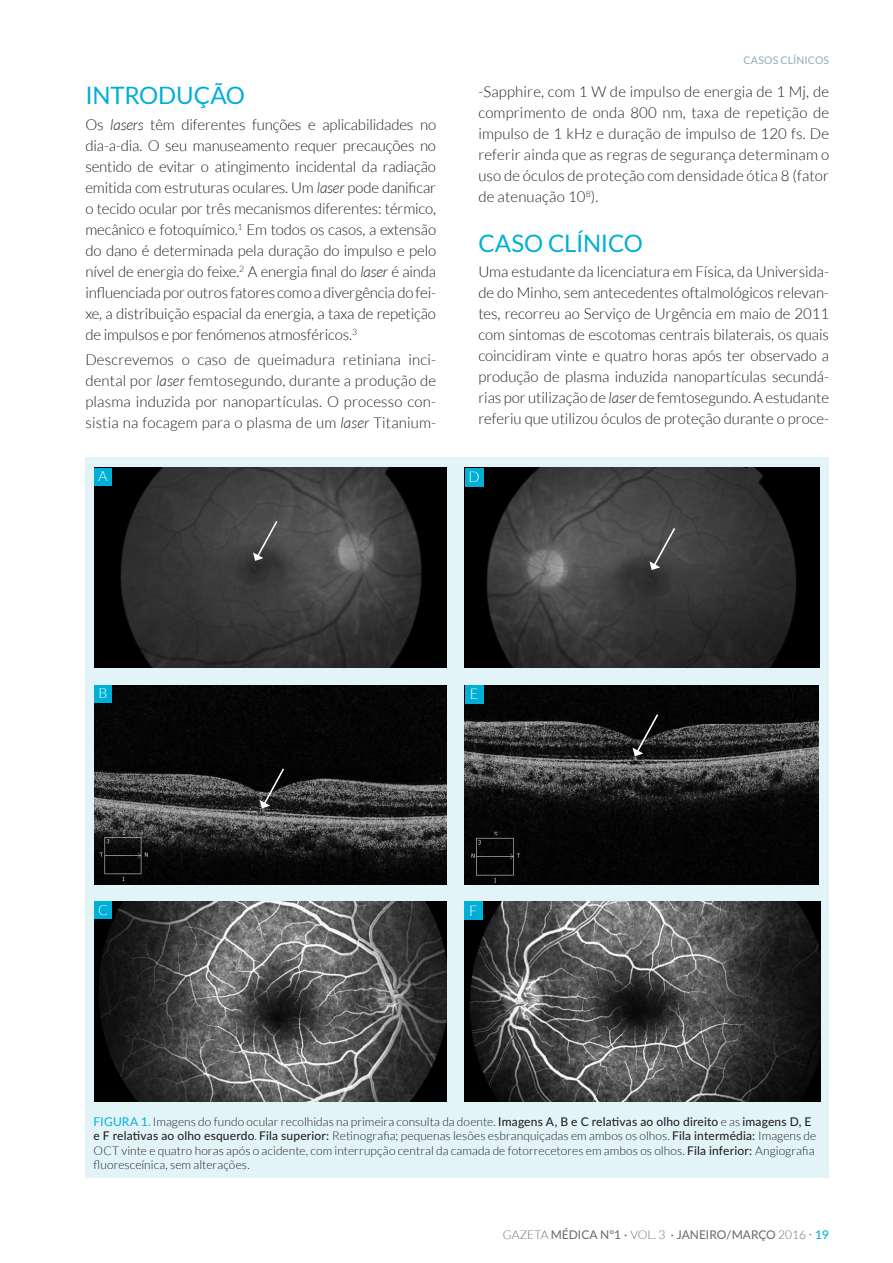
<style>
.page{position:relative;width:893px;height:1263px;background:#fff}
.page>*{position:absolute;margin:0;border:0;box-sizing:border-box;transform-origin:0 0}
.t1{font:24px "Lato";letter-spacing:-.01em;color:#00afd5}
.t2{font:300 15px/21px "Lato";letter-spacing:-.005em;color:#231f20;text-align:justify}
.t3{font:300 14.7px "Lato";color:#fff}
.t4{font:300 13.95px "Lato";color:#fff}
.t5{font:300 12px/14.4px "Lato";letter-spacing:.005em;color:#231f20}
.t6{font:500 12px "Lato";color:#6d6f71}
.t7{font:10.5px "Lato";letter-spacing:.015em;color:#8badbe}
.s1{font-style:italic}
.s2{font-weight:400;color:#00afd5}
.s3{font-weight:500}
.s4{font-weight:300}
.s5{font-weight:300;font-size:15px}
.s6{color:#00afd5}
</style>
<div class="page">
<div style="left:85px;top:457px;width:744px;height:721px;background:#e3f4f9"></div>
<img style="left:464px;top:901px;width:357px;height:200px">
<img style="left:94px;top:901px;width:352px;height:200px">
<div style="left:94px;top:901px;width:18px;height:18px;background:#00afd5"></div>
<div style="left:464px;top:901px;width:19px;height:19px;background:#00afd5"></div>
<img style="left:94px;top:468px;width:352px;height:200px">
<div style="left:94px;top:468px;width:18px;height:17px;background:#00afd5"></div>
<svg style="left:253px;top:519px;width:26px;height:42px"></svg>
<img style="left:465px;top:468px;width:354px;height:200px">
<div style="left:465px;top:468px;width:18px;height:18px;background:#00afd5"></div>
<svg style="left:649px;top:526px;width:28px;height:44px"></svg>
<img style="left:94px;top:685px;width:352px;height:200px">
<div style="left:94px;top:685px;width:18px;height:18px;background:#00afd5"></div>
<svg style="left:260px;top:767px;width:26px;height:41px"></svg>
<img style="left:465px;top:685px;width:354px;height:200px">
<div style="left:465px;top:685px;width:18px;height:19px;background:#00afd5"></div>
<svg style="left:632px;top:712px;width:28px;height:44px"></svg>
<h1 class="t1" style="left:85px;top:82px;width:161px">INTRODUÇÃO</h1>
<p class="t2" style="left:85px;top:114px;width:352px">Os <span class="s1">lasers</span> têm diferentes funções e aplicabilidades no dia-a-dia. O seu manuseamento requer precauções no sentido de evitar o atingimento incidental da radiação emitida com estruturas oculares. Um <span class="s1">laser</span> pode danificar o tecido ocular por três mecanismos diferentes: térmico, mecânico e fotoquímico.<sup>1</sup> Em todos os casos, a extensão do dano é determinada pela duração do impulso e pelo nível de energia do feixe.<sup>2</sup> A energia final do <span class="s1">laser</span> é ainda influenciada por outros fatores como a divergência do fei&shy;xe, a distribuição espacial da energia, a taxa de repetição de impulsos e por fenómenos atmosféricos.<sup>3</sup></p>
<p class="t2" style="left:85px;top:349px;width:352px">Descrevemos o caso de queimadura retiniana inci&shy;dental por <span class="s1">laser</span> femtosegundo, durante a produção de plasma induzida por nanopartículas. O processo con&shy;sistia na focagem para o plasma de um <span class="s1">laser</span> Titanium-</p>
<p class="t7" style="left:743px;top:54px;width:87px">CASOS CLÍNICOS</p>
<p class="t2" style="left:478px;top:81px;width:352px">-Sapphire, com 1 W de impulso de energia de 1 Mj, de comprimento de onda 800 nm, taxa de repetição de impulso de 1 kHz e duração de impulso de 120 fs. De referir ainda que as regras de segurança determinam o uso de óculos de proteção com densidade ótica 8 (fator de atenuação 10<sup>8</sup>).</p>
<h1 class="t1" style="left:478px;top:230px;width:166px">CASO CLÍNICO</h1>
<p class="t2" style="left:478px;top:262px;width:352px">Uma estudante da licenciatura em Física, da Universida&shy;de do Minho, sem antecedentes oftalmológicos relevan&shy;tes, recorreu ao Serviço de Urgência em maio de 2011 com sintomas de escotomas centrais bilaterais, os quais coincidiram vinte e quatro horas após ter observado a produção de plasma induzida nanopartículas secundá&shy;rias por utilização de <span class="s1">laser</span> de femtosegundo. A estudante referiu que utilizou óculos de proteção durante o proce-</p>
<p class="t4" style="left:99px;top:468px;width:11px">A</p>
<p class="t3" style="left:468px;top:469px;width:13px">D</p>
<p class="t4" style="left:99px;top:685px;width:10px">B</p>
<p class="t3" style="left:470px;top:685px;width:10px">E</p>
<p class="t4" style="left:98px;top:903px;width:11px">C</p>
<p class="t3" style="left:469px;top:903px;width:10px">F</p>
<p class="t5" style="left:94px;top:1114px;width:724px"><span class="s2">FIGURA 1.</span> Imagens do fundo ocular recolhidas na primeira consulta da doente. <span class="s3">Imagens A, B e C relativas ao olho direito</span> e as <span class="s3">imagens D, E e F relativas ao olho esquerdo</span>. <span class="s3">Fila superior:</span> Retinografia; pequenas lesões esbranquiçadas em ambos os olhos. <span class="s3">Fila intermédia:</span> Imagens de OCT vinte e quatro horas após o acidente, com interrupção central da camada de fotorrecetores em ambos os olhos. <span class="s3">Fila inferior:</span> Angiografia fluoresceínica, sem alterações.</p>
<p class="t6" style="left:503px;top:1226px;width:328px"><span class="s4">GAZETA</span> MÉDICA Nº1 · <span class="s4">VOL. 3</span> · JANEIRO/MARÇO <span class="s4">2016</span> <span class="s5">·</span> <span class="s6">19</span></p>
</div>
